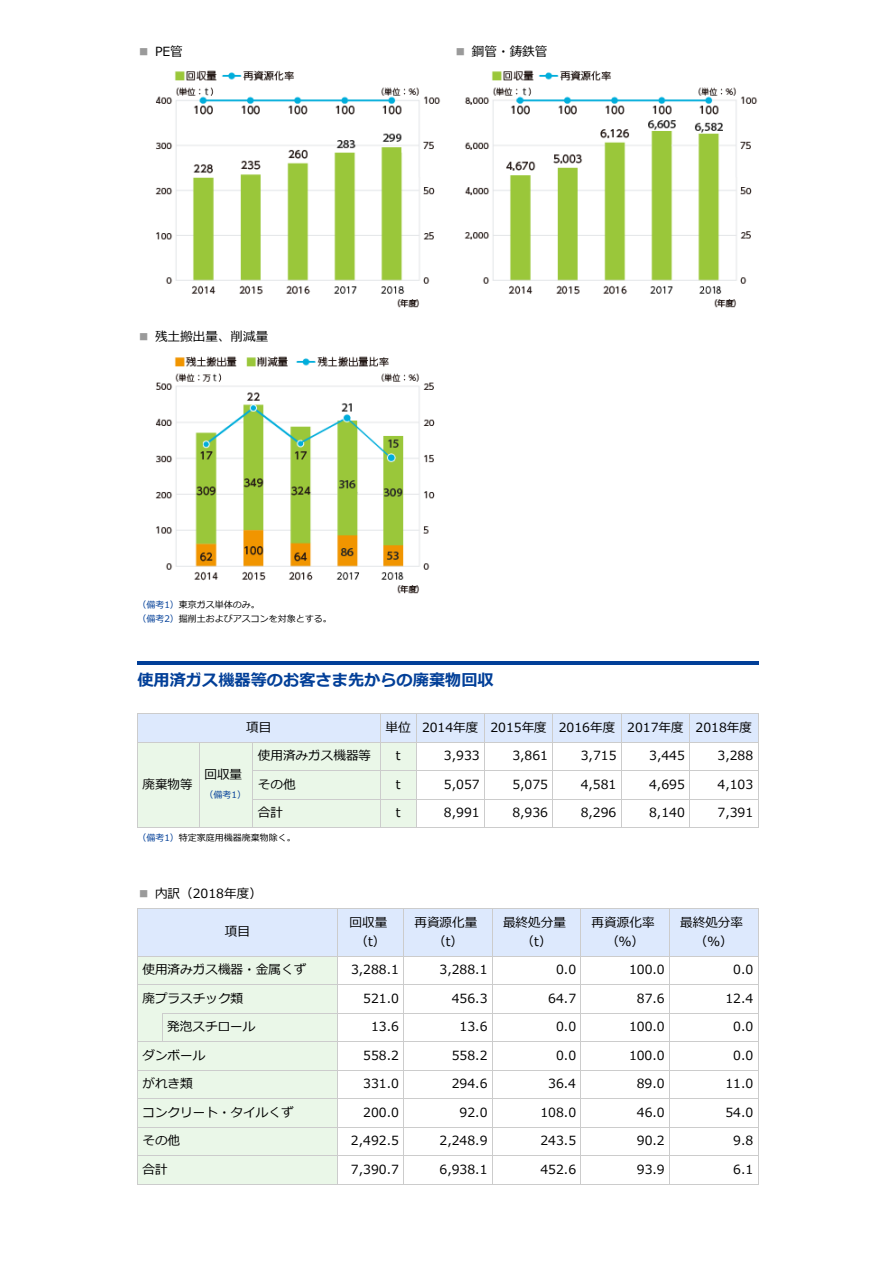
<style>
.page{position:relative;width:893px;height:1263px;background:#fff}
.page>*{position:absolute;margin:0;border:0;box-sizing:border-box;transform-origin:0 0}
.t1{font:700 16.2px "Meiryo";color:#023f98}
.t2{font:12.6px/18.9px "Meiryo";color:#000;text-align:center}
.t3{font:9px/13.5px "Meiryo";color:#000}
.t4{font:9px "Meiryo";color:#023f98}
.s1{color:#9a9a9a}
.s2{color:#023f98}
</style>
<div class="page">
<hr style="left:137px;top:662px;width:621px;height:3px;background:#023f98">
<div style="left:138px;top:714px;width:552px;height:28px;background:#dde9fd"></div>
<div style="left:690px;top:714px;width:68px;height:28px;background:#dde9fd"></div>
<div style="left:138px;top:742px;width:115px;height:86px;background:#eaf7e8"></div>
<div style="left:253px;top:742px;width:163px;height:29px;background:#eaf7e8"></div>
<div style="left:253px;top:771px;width:163px;height:28px;background:#eaf7e8"></div>
<div style="left:253px;top:799px;width:163px;height:29px;background:#eaf7e8"></div>
<hr style="left:137px;top:713px;width:1px;height:114px;background:#ccc">
<hr style="left:199px;top:742px;width:1px;height:85px;background:#ccc">
<hr style="left:253px;top:742px;width:1px;height:85px;background:#ccc">
<hr style="left:380px;top:713px;width:1px;height:114px;background:#ccc">
<hr style="left:416px;top:713px;width:1px;height:114px;background:#ccc">
<hr style="left:484px;top:713px;width:1px;height:114px;background:#ccc">
<hr style="left:553px;top:713px;width:1px;height:114px;background:#ccc">
<hr style="left:621px;top:713px;width:1px;height:114px;background:#ccc">
<hr style="left:689px;top:713px;width:1px;height:114px;background:#ccc">
<hr style="left:758px;top:713px;width:1px;height:114px;background:#ccc">
<hr style="left:138px;top:713px;width:242px;height:1px;background:#ccc">
<hr style="left:380px;top:713px;width:36px;height:1px;background:#ccc">
<hr style="left:416px;top:713px;width:68px;height:1px;background:#ccc">
<hr style="left:485px;top:713px;width:68px;height:1px;background:#ccc">
<hr style="left:553px;top:713px;width:68px;height:1px;background:#ccc">
<hr style="left:621px;top:713px;width:68px;height:1px;background:#ccc">
<hr style="left:690px;top:713px;width:68px;height:1px;background:#ccc">
<hr style="left:137px;top:742px;width:621px;height:1px;background:#ccc">
<hr style="left:253px;top:770px;width:505px;height:1px;background:#ccc">
<hr style="left:253px;top:799px;width:505px;height:1px;background:#ccc">
<hr style="left:137px;top:827px;width:116px;height:1px;background:#ccc">
<hr style="left:253px;top:827px;width:505px;height:1px;background:#ccc">
<div style="left:138px;top:909px;width:532px;height:48px;background:#dde9fd"></div>
<div style="left:670px;top:909px;width:88px;height:48px;background:#dde9fd"></div>
<div style="left:138px;top:957px;width:200px;height:56px;background:#eaf7e8"></div>
<div style="left:138px;top:1013px;width:200px;height:171px;background:#eaf7e8"></div>
<svg style="left:162px;top:1013px;width:1px;height:28px"></svg>
<hr style="left:137px;top:908px;width:1px;height:276px;background:#ccc">
<hr style="left:337px;top:908px;width:1px;height:276px;background:#ccc">
<hr style="left:403px;top:908px;width:1px;height:276px;background:#ccc">
<hr style="left:492px;top:908px;width:1px;height:276px;background:#ccc">
<hr style="left:580px;top:908px;width:1px;height:276px;background:#ccc">
<hr style="left:669px;top:908px;width:1px;height:276px;background:#ccc">
<hr style="left:758px;top:908px;width:1px;height:276px;background:#ccc">
<hr style="left:138px;top:908px;width:199px;height:1px;background:#ccc">
<hr style="left:338px;top:908px;width:65px;height:1px;background:#ccc">
<hr style="left:404px;top:908px;width:88px;height:1px;background:#ccc">
<hr style="left:493px;top:908px;width:87px;height:1px;background:#ccc">
<hr style="left:581px;top:908px;width:88px;height:1px;background:#ccc">
<hr style="left:670px;top:908px;width:88px;height:1px;background:#ccc">
<hr style="left:137px;top:956px;width:621px;height:1px;background:#ccc">
<hr style="left:137px;top:984px;width:621px;height:1px;background:#ccc">
<hr style="left:163px;top:1013px;width:595px;height:1px;background:#ccc">
<hr style="left:137px;top:1041px;width:621px;height:1px;background:#ccc">
<hr style="left:137px;top:1070px;width:621px;height:1px;background:#ccc">
<hr style="left:137px;top:1098px;width:621px;height:1px;background:#ccc">
<hr style="left:137px;top:1127px;width:621px;height:1px;background:#ccc">
<hr style="left:137px;top:1155px;width:621px;height:1px;background:#ccc">
<hr style="left:137px;top:1184px;width:621px;height:1px;background:#ccc">
<img style="left:155px;top:70px;width:286px;height:238px">
<img style="left:464px;top:70px;width:294px;height:238px">
<img style="left:155px;top:356px;width:280px;height:238px">
<p class="t2" style="left:137px;top:43px;width:47px"><span class="s1">■</span> PE管</p>
<p class="t2" style="left:454px;top:43px;width:95px"><span class="s1">■</span> 鋼管・鋳鉄管</p>
<p class="t2" style="left:137px;top:328px;width:133px"><span class="s1">■</span> 残⼟搬出量、削減量</p>
<p class="t3" style="left:137px;top:599px;width:196px"><span class="s2">（備考1）</span>東京ガス単体のみ。<br><span class="s2">（備考2）</span>掘削⼟およびアスコンを対象とする。</p>
<p class="t1" style="left:137px;top:668px;width:358px">使⽤済ガス機器等のお客さま先からの廃棄物回収</p>
<p class="t2" style="left:246px;top:718px;width:27px">項⽬</p>
<p class="t2" style="left:385px;top:718px;width:368px">単位 2014年度 2015年度 2016年度 2017年度 2018年度</p>
<p class="t2" style="left:258px;top:747px;width:115px">使⽤済みガス機器等</p>
<p class="t2" style="left:396px;top:747px;width:6px">t</p>
<p class="t2" style="left:444px;top:747px;width:37px">3,933</p>
<p class="t2" style="left:512px;top:747px;width:37px">3,861</p>
<p class="t2" style="left:581px;top:747px;width:37px">3,715</p>
<p class="t2" style="left:649px;top:747px;width:37px">3,445</p>
<p class="t2" style="left:717px;top:747px;width:37px">3,288</p>
<p class="t2" style="left:258px;top:775px;width:39px">その他</p>
<p class="t2" style="left:396px;top:775px;width:6px">t</p>
<p class="t2" style="left:444px;top:775px;width:37px">5,057</p>
<p class="t2" style="left:512px;top:775px;width:37px">5,075</p>
<p class="t2" style="left:581px;top:775px;width:37px">4,581</p>
<p class="t2" style="left:649px;top:775px;width:37px">4,695</p>
<p class="t2" style="left:717px;top:775px;width:37px">4,103</p>
<p class="t2" style="left:258px;top:804px;width:27px">合計</p>
<p class="t2" style="left:396px;top:804px;width:6px">t</p>
<p class="t2" style="left:444px;top:804px;width:37px">8,991</p>
<p class="t2" style="left:512px;top:804px;width:37px">8,936</p>
<p class="t2" style="left:581px;top:804px;width:37px">8,296</p>
<p class="t2" style="left:649px;top:804px;width:37px">8,140</p>
<p class="t2" style="left:717px;top:804px;width:37px">7,391</p>
<p class="t3" style="left:137px;top:831px;width:160px"><span class="s2">（備考1）</span>特定家庭⽤機器廃棄物除く。</p>
<p class="t2" style="left:204px;top:766px;width:39px">回収量</p>
<p class="t4" style="left:204px;top:788px;width:43px">（備考1）</p>
<p class="t2" style="left:142px;top:775px;width:52px">廃棄物等</p>
<p class="t2" style="left:137px;top:885px;width:126px"><span class="s1">■</span> 内訳（2018年度）</p>
<p class="t2" style="left:225px;top:923px;width:27px">項⽬</p>
<p class="t2" style="left:349px;top:914px;width:39px">回収量（t）</p>
<p class="t2" style="left:414px;top:914px;width:64px">再資源化量（t）</p>
<p class="t2" style="left:503px;top:914px;width:64px">最終処分量（t）</p>
<p class="t2" style="left:591px;top:914px;width:64px">再資源化率（％）</p>
<p class="t2" style="left:680px;top:914px;width:64px">最終処分率（％）</p>
<p class="t2" style="left:142px;top:961px;width:165px">使⽤済みガス機器・⾦属くず</p>
<p class="t2" style="left:351px;top:961px;width:49px">3,288.1</p>
<p class="t2" style="left:440px;top:961px;width:49px">3,288.1</p>
<p class="t2" style="left:556px;top:961px;width:22px">0.0</p>
<p class="t2" style="left:629px;top:961px;width:37px">100.0</p>
<p class="t2" style="left:733px;top:961px;width:22px">0.0</p>
<p class="t2" style="left:142px;top:990px;width:102px">廃プラスチック類</p>
<p class="t2" style="left:363px;top:990px;width:37px">521.0</p>
<p class="t2" style="left:452px;top:990px;width:37px">456.3</p>
<p class="t2" style="left:548px;top:990px;width:29px">64.7</p>
<p class="t2" style="left:637px;top:990px;width:29px">87.6</p>
<p class="t2" style="left:725px;top:990px;width:29px">12.4</p>
<p class="t2" style="left:167px;top:1018px;width:90px">発泡スチロール</p>
<p class="t2" style="left:371px;top:1018px;width:29px">13.6</p>
<p class="t2" style="left:460px;top:1018px;width:29px">13.6</p>
<p class="t2" style="left:556px;top:1018px;width:22px">0.0</p>
<p class="t2" style="left:629px;top:1018px;width:37px">100.0</p>
<p class="t2" style="left:733px;top:1018px;width:22px">0.0</p>
<p class="t2" style="left:142px;top:1046px;width:65px">ダンボール</p>
<p class="t2" style="left:363px;top:1046px;width:37px">558.2</p>
<p class="t2" style="left:452px;top:1046px;width:37px">558.2</p>
<p class="t2" style="left:556px;top:1046px;width:22px">0.0</p>
<p class="t2" style="left:629px;top:1046px;width:37px">100.0</p>
<p class="t2" style="left:733px;top:1046px;width:22px">0.0</p>
<p class="t2" style="left:142px;top:1075px;width:52px">がれき類</p>
<p class="t2" style="left:363px;top:1075px;width:37px">331.0</p>
<p class="t2" style="left:452px;top:1075px;width:37px">294.6</p>
<p class="t2" style="left:548px;top:1075px;width:29px">36.4</p>
<p class="t2" style="left:637px;top:1075px;width:29px">89.0</p>
<p class="t2" style="left:725px;top:1075px;width:29px">11.0</p>
<p class="t2" style="left:142px;top:1104px;width:153px">コンクリート・タイルくず</p>
<p class="t2" style="left:363px;top:1104px;width:37px">200.0</p>
<p class="t2" style="left:460px;top:1104px;width:29px">92.0</p>
<p class="t2" style="left:540px;top:1104px;width:37px">108.0</p>
<p class="t2" style="left:637px;top:1104px;width:29px">46.0</p>
<p class="t2" style="left:725px;top:1104px;width:29px">54.0</p>
<p class="t2" style="left:142px;top:1132px;width:39px">その他</p>
<p class="t2" style="left:351px;top:1132px;width:49px">2,492.5</p>
<p class="t2" style="left:440px;top:1132px;width:49px">2,248.9</p>
<p class="t2" style="left:540px;top:1132px;width:37px">243.5</p>
<p class="t2" style="left:637px;top:1132px;width:29px">90.2</p>
<p class="t2" style="left:733px;top:1132px;width:22px">9.8</p>
<p class="t2" style="left:142px;top:1161px;width:27px">合計</p>
<p class="t2" style="left:351px;top:1161px;width:49px">7,390.7</p>
<p class="t2" style="left:440px;top:1161px;width:49px">6,938.1</p>
<p class="t2" style="left:540px;top:1161px;width:37px">452.6</p>
<p class="t2" style="left:637px;top:1161px;width:29px">93.9</p>
<p class="t2" style="left:733px;top:1161px;width:22px">6.1</p>
</div>
